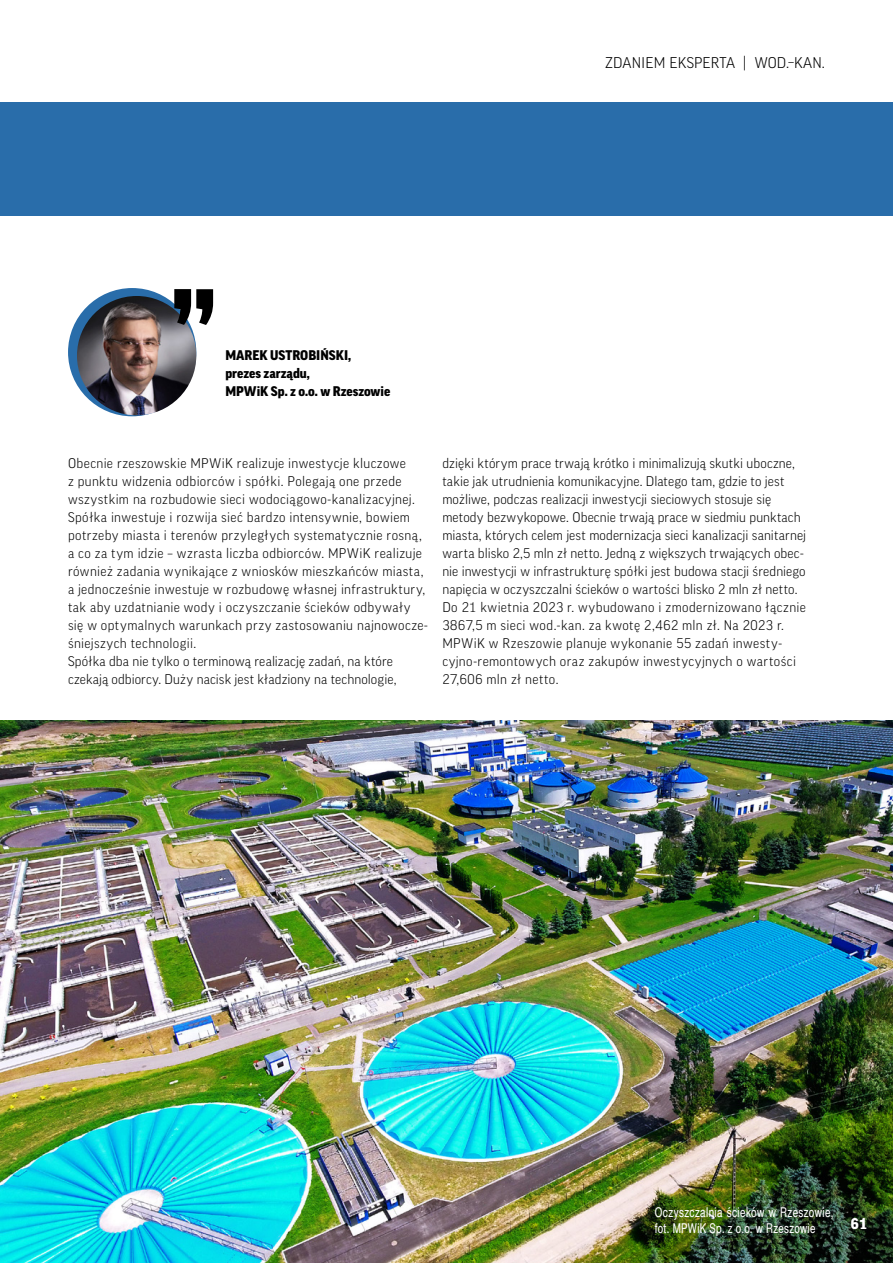
<style>
.page{position:relative;width:893px;height:1263px;background:#fff}
.page>*{position:absolute;margin:0;border:0;box-sizing:border-box;transform-origin:0 0}
.t1{font:300 15px "Good Pro";letter-spacing:.01em;color:#000}
.t2{font:900 15px "Good Pro";color:#fff}
.t3{font:300 13.5px/18px "Good Pro";letter-spacing:.02em;color:#000}
.t4{font:13.5px/16.2px "Switzer Cnd EFN";letter-spacing:.03em;color:#fff;scale:.91 1}
.t5{font:900 13.5px/18px "Good Pro";color:#000}
</style>
<div class="page">
<img style="left:0;top:720px;width:893px;height:543px">
<div style="left:68px;top:288px;width:128px;height:128px;background:#296daa;border-radius:50%"></div>
<img style="left:77px;top:296px;width:119px;height:119px;border-radius:60px">
<svg style="left:174px;top:289px;width:39px;height:36px"></svg>
<div style="left:0;top:102px;width:893px;height:114px;background:#296daa"></div>
<p class="t5" style="left:225px;top:346px;width:167px">MAREK USTROBIŃSKI,<br>prezes zarządu,<br>MPWiK Sp. z o.o. w Rzeszowie</p>
<p class="t1" style="left:605px;top:54px;width:221px">ZDANIEM EKSPERTA | WOD.–KAN.</p>
<p class="t3" style="left:68px;top:454px;width:361px">Obecnie rzeszowskie MPWiK realizuje inwestycje kluczowe<br>z punktu widzenia odbiorców i spółki. Polegają one przede wszystkim na rozbudowie sieci wodociągowo-kanalizacyjnej.<br>Spółka inwestuje i rozwija sieć bardzo intensywnie, bowiem potrzeby miasta i terenów przyległych systematycznie rosną, a co za tym idzie – wzrasta liczba odbiorców. MPWiK realizuje również zadania wynikające z wniosków mieszkańców miasta, a jednocześnie inwestuje w rozbudowę własnej infrastruktury, tak aby uzdatnianie wody i oczyszczanie ścieków odbywały się w optymalnych warunkach przy zastosowaniu najnowocze&shy;śniejszych technologii.<br>Spółka dba nie tylko o terminową realizację zadań, na które czekają odbiorcy. Duży nacisk jest kładziony na technologie,</p>
<p class="t3" style="left:442px;top:454px;width:365px">dzięki którym prace trwają krótko i minimalizują skutki uboczne, takie jak utrudnienia komunikacyjne. Dlatego tam, gdzie to jest możliwe, podczas realizacji inwestycji sieciowych stosuje się metody bezwykopowe. Obecnie trwają prace w siedmiu punktach miasta, których celem jest modernizacja sieci kanalizacji sanitarnej warta blisko 2,5 mln zł netto. Jedną z większych trwających obec&shy;nie inwestycji w infrastrukturę spółki jest budowa stacji średniego napięcia w oczyszczalni ścieków o wartości blisko 2 mln zł netto.<br>Do 21 kwietnia 2023 r. wybudowano i zmodernizowano łącznie 3867,5 m sieci wod.-kan. za kwotę 2,462 mln zł. Na 2023 r.<br>MPWiK w Rzeszowie planuje wykonanie 55 zadań inwesty&shy;cyjno-remontowych oraz zakupów inwestycyjnych o wartości 27,606 mln zł netto.</p>
<p class="t4" style="left:655px;top:1204px;width:198px">Oczyszczalnia ścieków w Rzeszowie, fot. MPWiK Sp. z o.o. w Rzeszowie</p>
<p class="t2" style="left:851px;top:1215px;width:17px">61</p>
</div>
